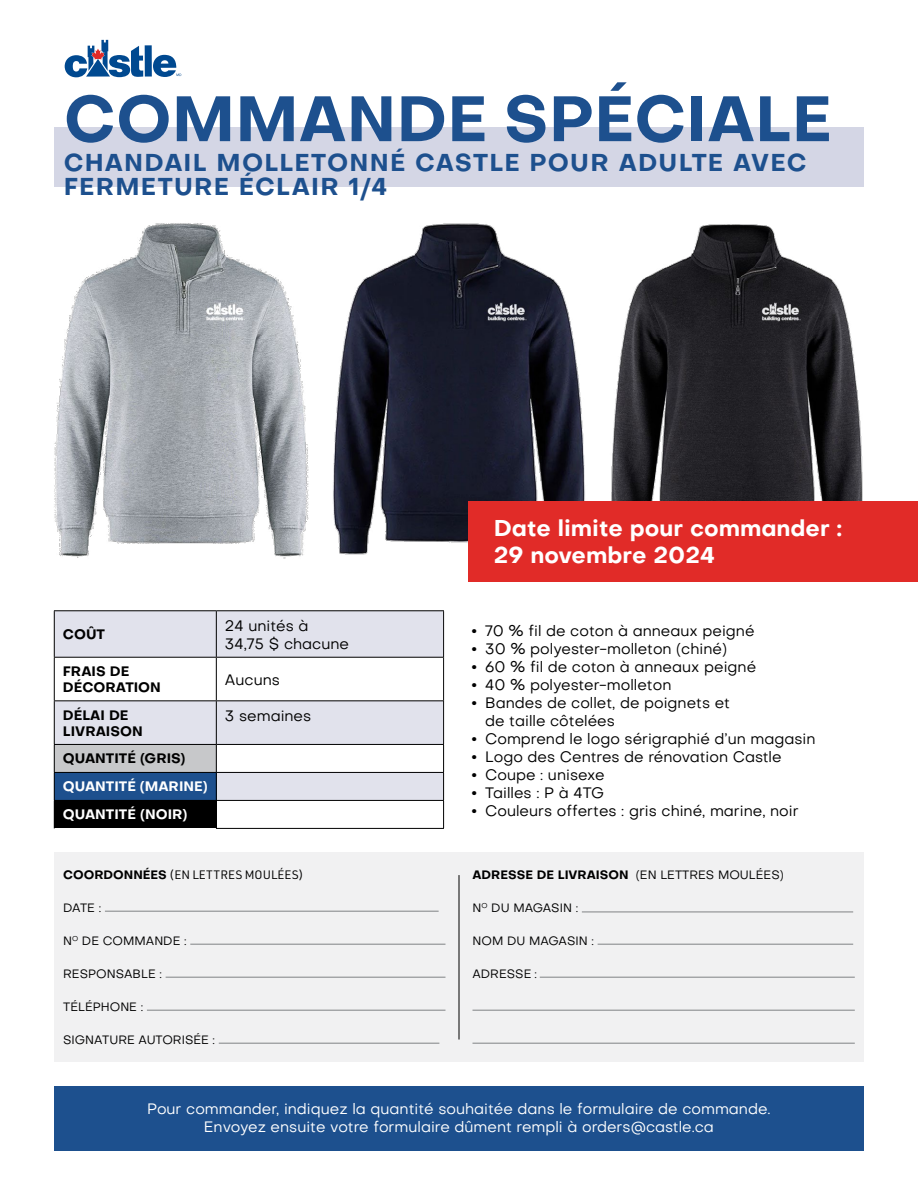
<style>
.page{position:relative;width:918px;height:1188px;background:#fff}
.page>*{position:absolute;margin:0;border:0;box-sizing:border-box;transform-origin:0 0}
.t1{font:700 63px "Objective";color:#1d508e}
.t2{font:700 24px/24px "Objective";letter-spacing:.05em;color:#1d508e}
.t3{font:700 22.5px/26.2px "Objective";color:#fff}
.t4{font:15px/18px "Objective";color:#000}
.t5{font:15px/18px "Objective";color:#fff;text-align:center}
.t6{font:700 13.5px/16.2px "Objective";color:#000}
.t7{font:700 13.5px/28px "Objective";color:#fff}
.t8{font:12px "Objective";color:#000}
.t9{font:700 12px "Objective";color:#000}
.t10{font:12px "URWDIN";color:#000}
.s1{font-family:"Objective";font-weight:700}
.s2{font-family:"Objective Super"}
.s3{font-weight:400}
</style>
<div class="page">
<div style="left:54px;top:127px;width:810px;height:59px;background:#d4d6e5"></div>
<div style="left:54px;top:1086px;width:810px;height:65px;background:#1d508e"></div>
<div style="left:54px;top:852px;width:810px;height:209px;background:#f1f1f2"></div>
<hr style="left:105px;top:911px;width:334px;height:1px;background:#808285">
<hr style="left:190px;top:944px;width:255px;height:1px;background:#808285">
<hr style="left:166px;top:977px;width:280px;height:1px;background:#808285">
<hr style="left:147px;top:1010px;width:299px;height:1px;background:#808285">
<hr style="left:219px;top:1043px;width:220px;height:1px;background:#808285">
<hr style="left:582px;top:912px;width:271px;height:1px;background:#808285">
<hr style="left:598px;top:944px;width:255px;height:1px;background:#808285">
<hr style="left:540px;top:977px;width:315px;height:1px;background:#808285">
<hr style="left:472px;top:1010px;width:383px;height:1px;background:#808285">
<hr style="left:472px;top:1043px;width:383px;height:1px;background:#808285">
<hr style="left:459px;top:875px;width:1px;height:165px;background:#000">
<div style="left:145px;top:45px;width:7px;height:32px;background:#004990"></div>
<svg style="left:65px;top:40px;width:78px;height:37px"></svg>
<svg style="left:153px;top:55px;width:28px;height:22px"></svg>
<img style="left:54px;top:223px;width:255px;height:336px">
<img style="left:611px;top:224px;width:252px;height:277px">
<img style="left:333px;top:223px;width:252px;height:332px">
<svg style="left:55px;top:611px;width:388px;height:189px;fill:#e1e2ec"></svg>
<div style="left:54px;top:657px;width:162px;height:44px;background:#fff"></div>
<div style="left:54px;top:744px;width:162px;height:28px;background:#c7c8ca"></div>
<div style="left:54px;top:772px;width:162px;height:28px;background:#1d508e"></div>
<div style="left:54px;top:800px;width:162px;height:28px;background:#000"></div>
<hr style="left:54px;top:611px;width:1px;height:46px;background:#000">
<hr style="left:54px;top:658px;width:1px;height:42px;background:#000">
<hr style="left:54px;top:701px;width:1px;height:43px;background:#000">
<svg style="left:443px;top:745px;width:1px;height:83px"></svg>
<hr style="left:216px;top:657px;width:227px;height:1px;background:#000">
<hr style="left:216px;top:700px;width:227px;height:1px;background:#000">
<hr style="left:216px;top:744px;width:228px;height:1px;background:#000">
<hr style="left:216px;top:772px;width:228px;height:1px;background:#000">
<hr style="left:216px;top:800px;width:228px;height:1px;background:#000">
<hr style="left:216px;top:828px;width:228px;height:1px;background:#000">
<hr style="left:54px;top:657px;width:162px;height:1px;background:#000">
<hr style="left:54px;top:700px;width:162px;height:1px;background:#000">
<hr style="left:54px;top:772px;width:162px;height:1px;background:#000">
<svg style="left:216px;top:745px;width:1px;height:83px"></svg>
<hr style="left:54px;top:610px;width:162px;height:1px;background:#000">
<hr style="left:216px;top:610px;width:228px;height:1px;background:#000">
<hr style="left:216px;top:611px;width:1px;height:46px;background:#000">
<hr style="left:216px;top:658px;width:1px;height:42px;background:#000">
<hr style="left:216px;top:701px;width:1px;height:43px;background:#000">
<hr style="left:54px;top:744px;width:162px;height:1px;background:#000">
<svg style="left:54px;top:745px;width:1px;height:55px"></svg>
<div style="left:468px;top:501px;width:450px;height:81px;background:#e12b28"></div>
<h1 class="t1" style="left:64px;top:74px;width:770px">COMMANDE SPÉCIALE</h1>
<h2 class="t2" style="left:64px;top:150px;width:744px">CHANDAIL MOLLETONNÉ CASTLE POUR ADULTE AVEC<br>FERMETURE ÉCLAIR 1/4</h2>
<p class="t6" style="left:63px;top:626px;width:44px">COÛT</p>
<p class="t4" style="left:225px;top:616px;width:126px">24 unités à<br>34,75 $ chacune</p>
<p class="t6" style="left:63px;top:663px;width:99px">FRAIS DE<br>DÉCORATION</p>
<p class="t4" style="left:225px;top:670px;width:57px">Aucuns</p>
<p class="t6" style="left:63px;top:707px;width:81px">DÉLAI DE<br>LIVRAISON</p>
<p class="t4" style="left:225px;top:706px;width:88px">3 semaines</p>
<p class="t6" style="left:63px;top:750px;width:124px">QUANTITÉ (GRIS)</p>
<p class="t7" style="left:63px;top:773px;width:146px">QUANTITÉ (MARINE)<br>QUANTITÉ (NOIR)</p>
<p class="t10" style="left:63px;top:866px;width:242px"><span class="s1">COORDONNÉES</span> (EN LETTRES MOULÉES)</p>
<p class="t8" style="left:63px;top:899px;width:40px">DATE :</p>
<p class="t8" style="left:63px;top:932px;width:125px">N<sup>O</sup> DE COMMANDE :</p>
<p class="t8" style="left:63px;top:965px;width:100px">RESPONSABLE :</p>
<p class="t8" style="left:63px;top:998px;width:82px">TÉLÉPHONE :</p>
<p class="t8" style="left:63px;top:1031px;width:153px">SIGNATURE AUTORISÉE :</p>
<h3 class="t3" style="left:494px;top:515px;width:350px">Date limite pour commander :<br>29 novembre 2024</h3>
<p class="t4" style="left:472px;top:622px;width:284px"><span class="s2">·</span> 70 % fil de coton à anneaux peigné</p>
<p class="t4" style="left:472px;top:640px;width:257px"><span class="s2">·</span> 30 % polyester-molleton (chiné)</p>
<p class="t4" style="left:472px;top:658px;width:286px"><span class="s2">·</span> 60 % fil de coton à anneaux peigné</p>
<p class="t4" style="left:472px;top:676px;width:201px"><span class="s2">·</span> 40 % polyester-molleton</p>
<p class="t4" style="left:472px;top:694px;width:260px"><span class="s2">·</span> Bandes de collet, de poignets et</p>
<p class="t4" style="left:485px;top:712px;width:131px">de taille côtelées</p>
<p class="t4" style="left:472px;top:730px;width:345px"><span class="s2">·</span> Comprend le logo sérigraphié d’un magasin</p>
<p class="t4" style="left:472px;top:748px;width:312px"><span class="s2">·</span> Logo des Centres de rénovation Castle</p>
<p class="t4" style="left:472px;top:766px;width:134px"><span class="s2">·</span> Coupe : unisexe</p>
<p class="t4" style="left:472px;top:784px;width:134px"><span class="s2">·</span> Tailles : P à 4TG</p>
<p class="t4" style="left:472px;top:802px;width:328px"><span class="s2">·</span> Couleurs offertes : gris chiné, marine, noir</p>
<p class="t9" style="left:472px;top:866px;width:313px">ADRESSE DE LIVRAISON <span class="s3">(EN LETTRES MOULÉES)</span></p>
<p class="t8" style="left:472px;top:899px;width:107px">N<sup>O</sup> DU MAGASIN :</p>
<p class="t8" style="left:472px;top:932px;width:123px">NOM DU MAGASIN :</p>
<p class="t8" style="left:472px;top:965px;width:66px">ADRESSE :</p>
<p class="t5" style="left:147px;top:1100px;width:625px">Pour commander, indiquez la quantité souhaitée dans le formulaire de commande.<br>Envoyez ensuite votre formulaire dûment rempli à orders@castle.ca</p>
</div>
